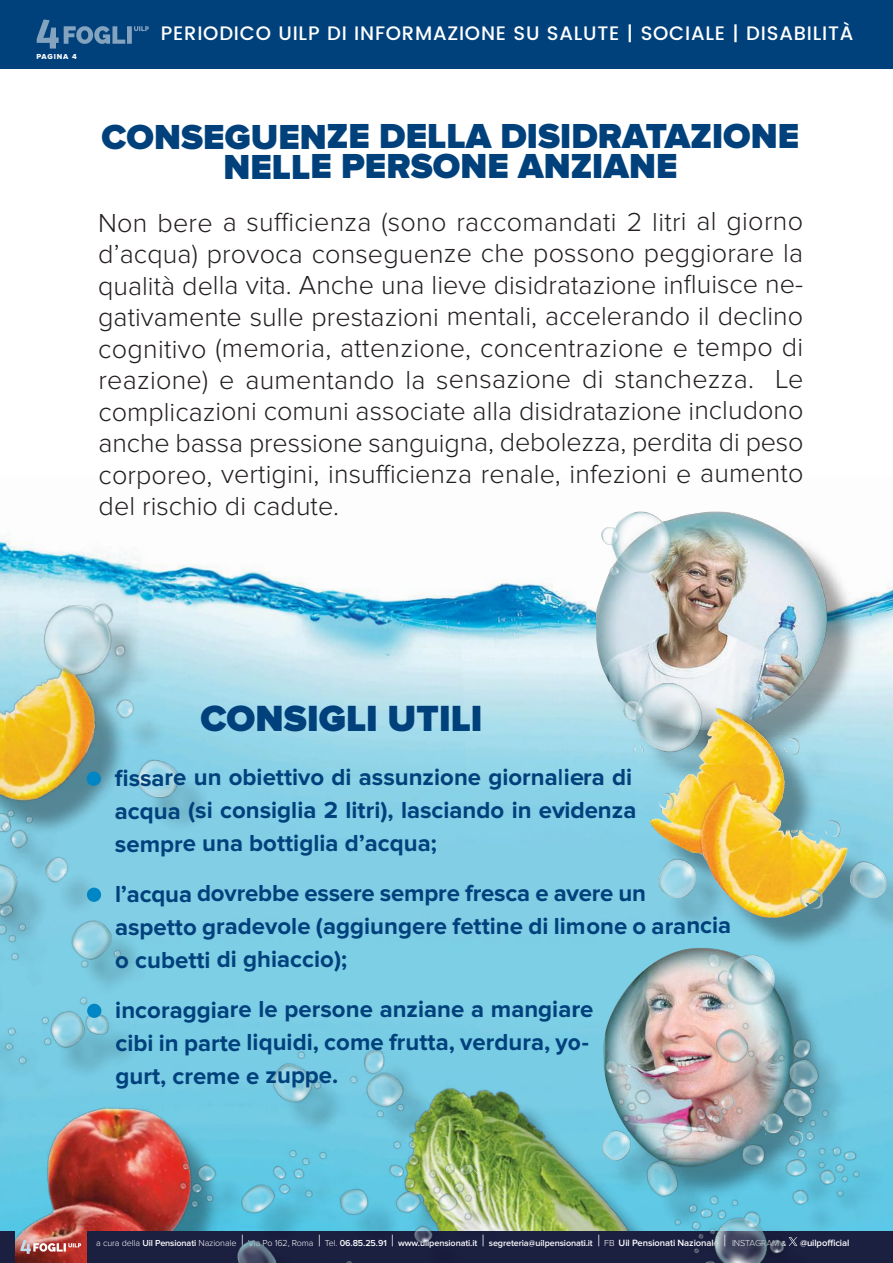
<style>
.page{position:relative;width:893px;height:1263px;background:#fff}
.page>*{position:absolute;margin:0;border:0;box-sizing:border-box;transform-origin:0 0}
.t1{font:900 37.8px "Proxima Nova";color:#00417c}
.t2{font:900 36px/30px "Proxima Nova";color:#00417c;text-align:center}
.t3{font:300 27px/31.5px "Proxima Nova";color:#241f1f;text-align:justify}
.t4{font:700 24px/33.2px "Proxima Nova";color:#00417c}
.t5{font:500 19.5px "Poppins";letter-spacing:.04em;color:#fff}
.t6{font:600 9.45px "Proxima Nova";letter-spacing:-.01em;color:#fff}
.t7{font:600 9px "Proxima Nova";letter-spacing:-.01em;color:#fff}
.t8{font:7.5px "Proxima Nova Extrabld";letter-spacing:.115em;color:#fff}
.s1{font-weight:300}
.s2{font-weight:300;font-size:16.5px}
.s3{font-size:9.45px}
.s4{font-size:7.5px}
</style>
<div class="page">
<img style="left:0;top:539px;width:575px;height:419px">
<img style="left:0;top:1194px;width:100px;height:69px">
<div style="left:0;top:1232px;width:14px;height:31px;background:#1b1f40"></div>
<svg style="left:20px;top:1240px;width:61px;height:14px"></svg>
<div style="left:0;top:0;width:893px;height:68px;background:#00417c"></div>
<svg style="left:37px;top:19px;width:112px;height:30px"></svg>
<img style="left:0;top:570px;width:304px;height:391px">
<img style="left:0;top:590px;width:202px;height:143px">
<img style="left:100px;top:961px;width:456px;height:302px">
<img style="left:125px;top:978px;width:431px;height:285px">
<img style="left:0;top:733px;width:244px;height:461px">
<img style="left:0;top:755px;width:186px;height:376px">
<div style="left:87px;top:771px;width:14px;height:15px;background:#0085c5;border-radius:50%"></div>
<div style="left:87px;top:888px;width:14px;height:14px;background:#0085c5;border-radius:50%"></div>
<div style="left:87px;top:1004px;width:14px;height:14px;background:#0085c5;border-radius:50%"></div>
<img style="left:561px;top:539px;width:332px;height:314px">
<img style="left:596px;top:511px;width:231px;height:137px">
<img style="left:556px;top:959px;width:19px;height:304px">
<img style="left:573px;top:971px;width:320px;height:292px">
<img style="left:575px;top:648px;width:318px;height:407px">
<img style="left:623px;top:683px;width:266px;height:235px">
<p class="t8" style="left:37px;top:54px;width:42px">PAGINA 4</p>
<p class="t5" style="left:161px;top:22px;width:694px">PERIODICO UILP DI INFORMAZIONE SU SALUTE | SOCIALE | DISABILITÀ</p>
<h2 class="t2" style="left:102px;top:123px;width:699px">CONSEGUENZE DELLA DISIDRATAZIONE<br>NELLE PERSONE ANZIANE</h2>
<p class="t3" style="left:98px;top:209px;width:707px">Non bere a sufficienza (sono raccomandati 2 litri al giorno d’acqua) provoca conseguenze che possono peggiorare la qualità della vita. Anche una lieve disidratazione influisce ne&shy;gativamente sulle prestazioni mentali, accelerando il declino cognitivo (memoria, attenzione, concentrazione e tempo di reazione) e aumentando la sensazione di stanchezza. Le complicazioni comuni associate alla disidratazione includono anche bassa pressione sanguigna, debolezza, perdita di peso corporeo, vertigini, insufficienza renale, infezioni e aumento del rischio di cadute.</p>
<h1 class="t1" style="left:200px;top:706px;width:284px">CONSIGLI UTILI</h1>
<p class="t4" style="left:115px;top:763px;width:523px">fissare un obiettivo di assunzione giornaliera di acqua (si consiglia 2 litri), lasciando in evidenza sempre una bottiglia d’acqua;</p>
<p class="t4" style="left:115px;top:879px;width:618px">l’acqua dovrebbe essere sempre fresca e avere un aspetto gradevole (aggiungere fettine di limone o arancia o cubetti di ghiaccio);</p>
<p class="t4" style="left:115px;top:995px;width:480px">incoraggiare le persone anziane a mangiare cibi in parte liquidi, come frutta, verdura, yo&shy;gurt, creme e zuppe.</p>
<p class="t7" style="left:96px;top:1238px;width:692px"><span class="s1">a cura della</span> Uil Pensionati <span class="s1">Nazionale</span> <span class="s2">|</span> <span class="s1">Via Po 162, Roma</span> <span class="s2">|</span> <span class="s1">Tel.</span> 06.85.25.91 <span class="s2">|</span> www.uilpensionati.it <span class="s2">|</span> segreteria@uilpensionati.it <span class="s2">|</span> <span class="s1">FB</span> <span class="s3">Uil Pensionati Nazionale</span> <span class="s2">|</span> <span class="s1">INSTAGRAM</span> <span class="s4">&amp;</span></p>
<p class="t6" style="left:800px;top:1237px;width:51px">@uilpofficial</p>
</div>
